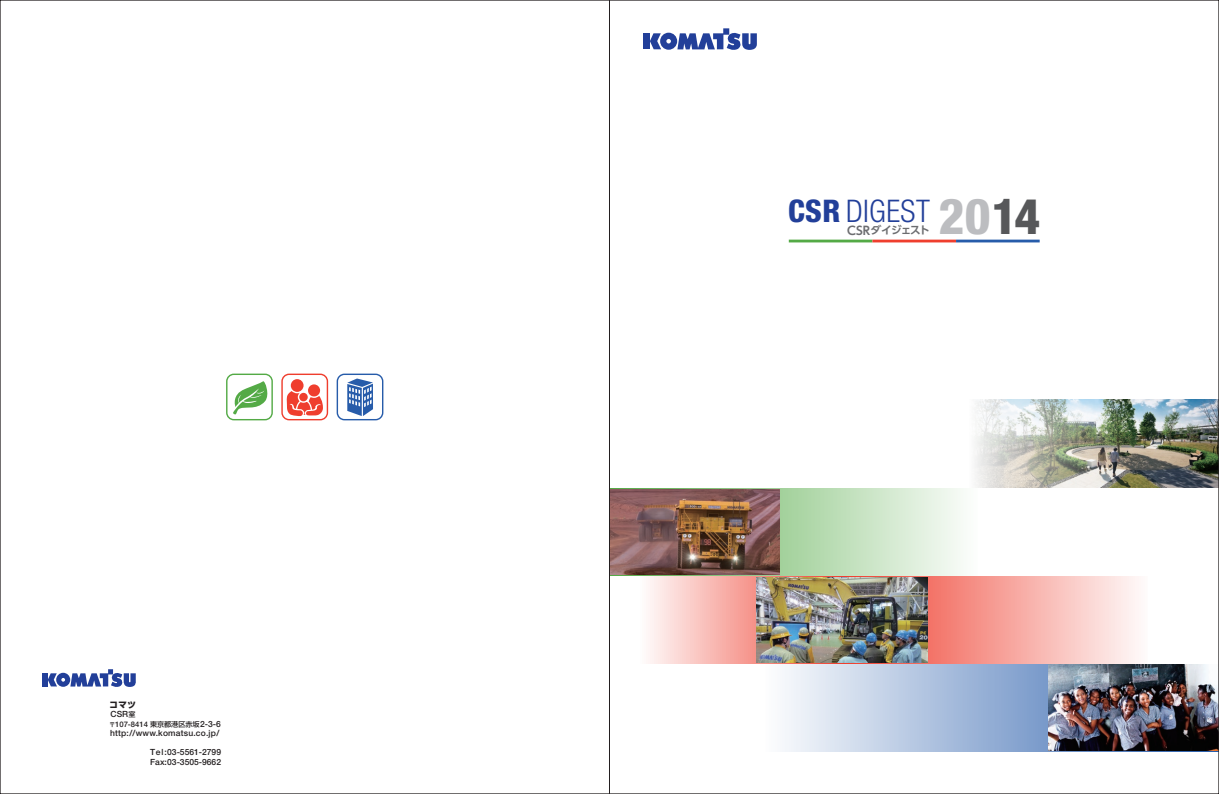
<style>
.page{position:relative;width:1219px;height:794px;background:#fff}
.page>*{position:absolute;margin:0;border:0;box-sizing:border-box;transform-origin:0 0}
.t1{font:800 condensed 49.6px "Helvetica Neue LT Std";color:#bcbdc0}
.t2{font:300 condensed 31.2px "Helvetica Neue LT Std";letter-spacing:.01em;color:#223f99}
.t3{font:700 10.6px "UD Shin Go Pro De";letter-spacing:-.09em;color:#6c6d70}
.t4{font:500 8.5px/9.9px "Helvetica Neue LT Std";color:#231f20}
.t5{font:500 8.5px "Helvetica Neue LT Std";letter-spacing:.02em;color:#231f20}
.t6{font:800 8.5px "Shin Go Pro";color:#231f20}
.t7{font:500 7.7px "Helvetica Neue LT Std";color:#231f20}
.s1{font-family:"Shin Go Pro";font-size:7.1px}
.s2{font-family:"Shin Go Pro";font-size:6.4px}
.s3{font-size:8.5px}
.s4{font-weight:800}
.s5{font-size:11.7px}
.s6{color:#57585a}
</style>
<div class="page">
<div style="left:643px;top:33px;width:7px;height:16px;background:#223f99"></div>
<svg style="left:650px;top:28px;width:107px;height:22px"></svg>
<svg style="left:765px;top:663px;width:452px;height:88px;background:#b9c8e0"></svg>
<svg style="left:638px;top:575px;width:499px;height:88px;background:#f7bab4"></svg>
<svg style="left:610px;top:488px;width:351px;height:87px;background:#c9e3c4"></svg>
<div style="left:43px;top:673px;width:5px;height:13px;background:#223f99"></div>
<svg style="left:48px;top:669px;width:88px;height:18px"></svg>
<svg style="left:233px;top:381px;width:35px;height:33px"></svg>
<div style="left:226px;top:373px;width:47px;height:47px;border:1px solid #54aa46;border-radius:7px"></div>
<svg style="left:291px;top:379px;width:13px;height:13px"></svg>
<svg style="left:286px;top:384px;width:37px;height:32px"></svg>
<div style="left:281px;top:373px;width:47px;height:47px;border:1px solid #ef3e2e;border-radius:7px"></div>
<svg style="left:347px;top:378px;width:26px;height:38px"></svg>
<div style="left:337px;top:373px;width:46px;height:47px;border:1px solid #275caa;border-radius:7px"></div>
<hr style="left:789px;top:240px;width:83px;height:2px;background:#54aa46">
<hr style="left:872px;top:240px;width:84px;height:2px;background:#ef3e2e">
<hr style="left:956px;top:240px;width:84px;height:2px;background:#275caa">
<img style="left:1049px;top:665px;width:168px;height:85px">
<img style="left:757px;top:577px;width:170px;height:85px">
<img style="left:610px;top:489px;width:170px;height:85px">
<img style="left:975px;top:400px;width:242px;height:88px">
<hr style="left:609px;top:0;width:1px;height:794px;background:#231f20">
<p class="t6" style="left:110px;top:697px;width:28px">コマツ</p>
<p class="t4" style="left:111px;top:709px;width:27px">CSR<span class="s1">室</span></p>
<p class="t7" style="left:109px;top:720px;width:113px"><span class="s2">〒</span>107-8414 <span class="s1">東京都港区赤坂</span><span class="s3">2-3-6</span></p>
<p class="t5" style="left:110px;top:727px;width:111px">http://www.komatsu.co.jp/</p>
<p class="t4" style="left:150px;top:747px;width:72px">Tel: 03-5561-2799<br>Fax: 03-3505-9662</p>
<h2 class="t2" style="left:788px;top:193px;width:143px"><span class="s4">CSR</span> DIGEST</h2>
<p class="t3" style="left:847px;top:221px;width:84px"><span class="s5">CSR</span>ダイジェスト</p>
<h1 class="t1" style="left:938px;top:186px;width:103px">20<span class="s6">14</span></h1>
</div>
